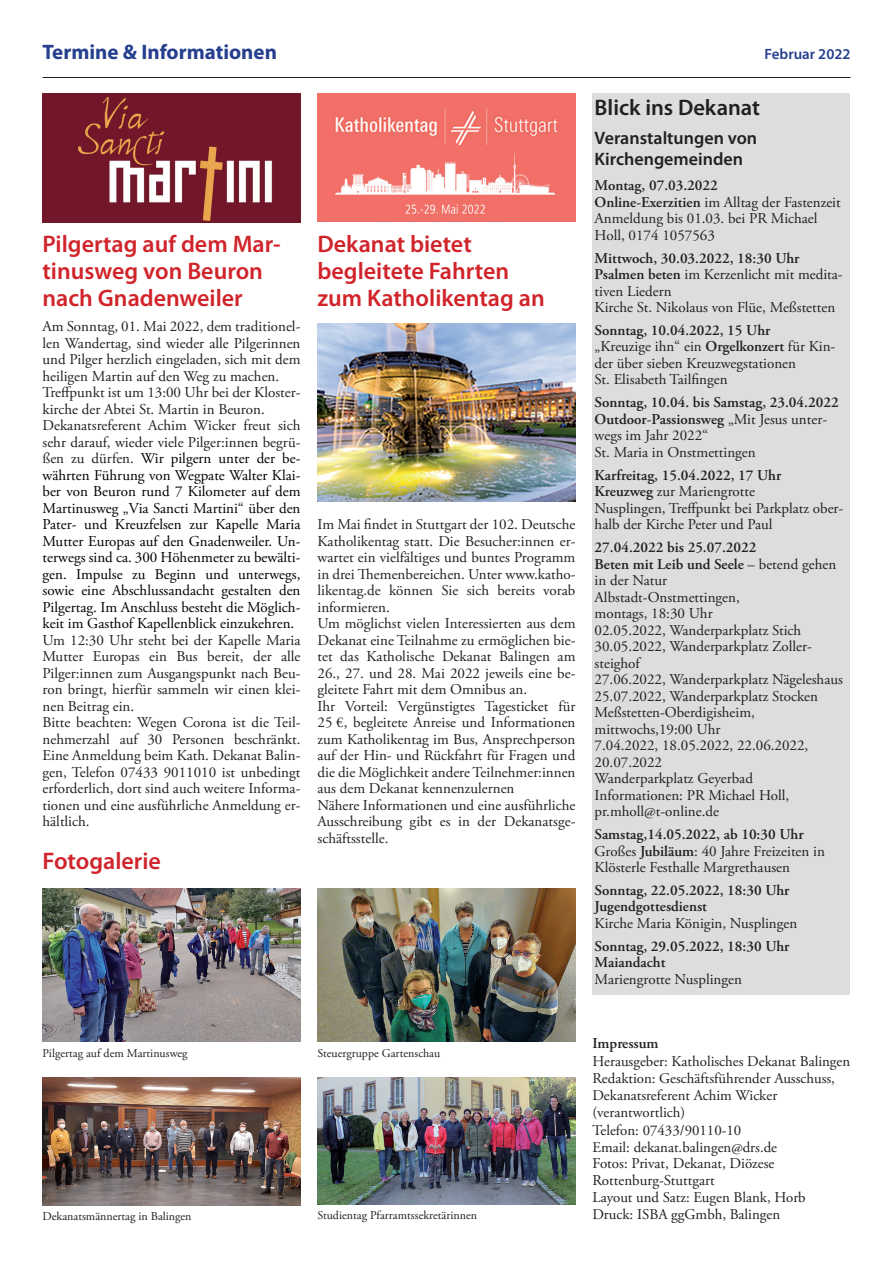
<style>
.page{position:relative;width:893px;height:1263px;background:#fff}
.page>*{position:absolute;margin:0;border:0;box-sizing:border-box;transform-origin:0 0}
.t1{font:600 24px/27px "Myriad Pro";color:#d1232a}
.t2{font:600 22.5px "Myriad Pro";color:#231f20}
.t3{font:700 21px "Myriad Pro";color:#253f8e}
.t4{font:600 18px/21px "Myriad Pro";color:#231f20}
.t5{font:15px/16.5px "Adobe Garamond Pro";color:#231f20}
.t6{font:15px/16.5px "Adobe Garamond Pro";color:#000}
.t7{font:600 15px/16.5px "Adobe Garamond Pro";color:#231f20}
.t8{font:600 15px "Myriad Pro";color:#253f8e}
.t9{font:14.85px/17.2px "Adobe Garamond Pro";color:#231f20}
.t10{font:12px "Adobe Garamond Pro";color:#231f20}
.s1{color:#231f20}
.s2{font-weight:600}
.s3{font-weight:400}
</style>
<div class="page">
<hr style="left:43px;top:77px;width:807px;height:1px;background:#231f20">
<div style="left:592px;top:94px;width:258px;height:901px;background:#dcdddf"></div>
<img style="left:43px;top:94px;width:258px;height:129px">
<img style="left:317px;top:323px;width:258px;height:179px">
<img style="left:317px;top:1077px;width:258px;height:128px">
<img style="left:43px;top:889px;width:257px;height:153px">
<img style="left:43px;top:1077px;width:257px;height:128px">
<img style="left:317px;top:94px;width:258px;height:51px">
<img style="left:317px;top:145px;width:258px;height:77px">
<img style="left:317px;top:889px;width:258px;height:153px">
<h3 class="t3" style="left:43px;top:38px;width:236px">Termine &amp; Informationen</h3>
<p class="t8" style="left:765px;top:45px;width:87px">Februar 2022</p>
<h1 class="t1" style="left:43px;top:230px;width:240px">Pilgertag auf dem Mar&shy;tinusweg von Beuron nach Gnadenweiler</h1>
<p class="t6" style="left:43px;top:319px;width:259px"><span class="s1">Am Sonntag, 01. Mai 2022, dem traditionel&shy;len Wandertag, sind wieder alle Pilgerinnen und Pilger herzlich eingeladen, sich mit dem heiligen Martin auf den Weg zu machen.<br>Treffpunkt ist um 13:00 Uhr bei der Kloster&shy;kirche der Abtei St. Martin in Beuron.<br>Dekanatsreferent Achim Wicker freut sich sehr darauf, wieder viele Pilger:innen begrü&shy;ßen zu dürfen.</span> Wir pilgern unter der be&shy;währten Führung von Wegpate Walter Klai&shy;ber von Beuron rund 7 Kilometer auf dem Martinusweg „Via Sancti Martini“ über den Pater- und Kreuzfelsen zur Kapelle Maria Mutter Europas auf den Gnadenweiler. Un&shy;terwegs sind ca. 300 Höhenmeter zu bewälti&shy;gen. Impulse zu Beginn und unterwegs, sowie eine Abschlussandacht gestalten den Pilgertag. Im Anschluss besteht die Möglich&shy;keit im Gasthof Kapellenblick einzukehren.</p>
<p class="t5" style="left:43px;top:632px;width:259px">Um 12:30 Uhr steht bei der Kapelle Maria Mutter Europas ein Bus bereit, der alle Pilger:innen zum Ausgangspunkt nach Beu&shy;ron bringt, hierfür sammeln wir einen klei&shy;nen Beitrag ein.<br>Bitte beachten: Wegen Corona ist die Teil&shy;nehmerzahl auf 30 Personen beschränkt.<br>Eine Anmeldung beim Kath. Dekanat Balin&shy;gen, Telefon 07433 9011010 ist unbedingt erforderlich, dort sind auch weitere Informa&shy;tionen und eine ausführliche Anmeldung er&shy;hältlich.</p>
<h1 class="t1" style="left:43px;top:847px;width:120px">Fotogalerie</h1>
<h1 class="t1" style="left:317px;top:230px;width:229px">Dekanat bietet begleitete Fahrten zum Katholikentag an</h1>
<p class="t5" style="left:317px;top:517px;width:259px">Im Mai findet in Stuttgart der 102. Deutsche Katholikentag statt. Die Besucher:innen er&shy;wartet ein vielfältiges und buntes Programm in drei Themenbereichen. Unter www.katho&shy;likentag.de können Sie sich bereits vorab informieren.<br>Um möglichst vielen Interessierten aus dem Dekanat eine Teilnahme zu ermöglichen bie&shy;tet das Katholische Dekanat Balingen am 26., 27. und 28. Mai 2022 jeweils eine be&shy;gleitete Fahrt mit dem Omnibus an.<br>Ihr Vorteil: Vergünstigtes Tagesticket für 25 €, begleitete Anreise und Informationen zum Katholikentag im Bus, Ansprechperson auf der Hin- und Rückfahrt für Fragen und die die Möglichkeit andere Teilnehmer:innen aus dem Dekanat kennenzulernen<br>Nähere Informationen und eine ausführliche Ausschreibung gibt es in der Dekanatsge&shy;schäftsstelle.</p>
<h2 class="t2" style="left:595px;top:93px;width:167px">Blick ins Dekanat</h2>
<p class="t4" style="left:595px;top:127px;width:164px">Veranstaltungen von<br>Kirchengemeinden</p>
<p class="t5" style="left:595px;top:178px;width:248px"><span class="s2">Montag, 07.03.2022<br>Online-Exerzitien</span> im Alltag der Fastenzeit<br>Anmeldung bis 01.03. bei PR Michael<br>Holl, 0174 1057563</p>
<p class="t5" style="left:595px;top:250px;width:250px"><span class="s2">Mittwoch, 30.03.2022, 18:30 Uhr<br>Psalmen beten</span> im Kerzenlicht mit medita&shy;tiven Liedern<br>Kirche St. Nikolaus von Flüe, Meßstetten</p>
<p class="t5" style="left:595px;top:322px;width:242px"><span class="s2">Sonntag, 10.04.2022, 15 Uhr<br></span>„Kreuzige ihn“ ein <span class="s2">Orgelkonzert</span> für Kin&shy;der über sieben Kreuzwegstationen<br>St. Elisabeth Tailfingen</p>
<p class="t7" style="left:595px;top:394px;width:246px">Sonntag, 10.04. bis Samstag, 23.04.2022<br>Outdoor-Passionsweg <span class="s3">„Mit Jesus unter&shy;wegs im Jahr 2022“<br>St. Maria in Onstmettingen</span></p>
<p class="t5" style="left:595px;top:467px;width:250px"><span class="s2">Karfreitag, 15.04.2022, 17 Uhr<br>Kreuzweg</span> zur Mariengrotte<br>Nusplingen, Treffpunkt bei Parkplatz ober&shy;halb der Kirche Peter und Paul</p>
<p class="t5" style="left:595px;top:540px;width:250px"><span class="s2">27.04.2022 bis 25.07.2022<br>Beten mit Leib und Seele</span> – betend gehen in der Natur<br>Albstadt-Onstmettingen,<br>montags, 18:30 Uhr<br>02.05.2022, Wanderparkplatz Stich<br>30.05.2022, Wanderparkplatz Zoller&shy;steighof<br>27.06.2022, Wanderparkplatz Nägeleshaus<br>25.07.2022, Wanderparkplatz Stocken<br>Meßstetten-Oberdigisheim, mittwochs,19:00 Uhr<br>7.04.2022, 18.05.2022, 22.06.2022,<br>20.07.2022<br>Wanderparkplatz Geyerbad<br>Informationen: PR Michael Holl, pr.mholl@t-online.de</p>
<p class="t5" style="left:595px;top:826px;width:232px"><span class="s2">Samstag,14.05.2022, ab 10:30 Uhr<br></span>Großes <span class="s2">Jubiläum</span>: 40 Jahre Freizeiten in<br>Klösterle Festhalle Margrethausen</p>
<p class="t7" style="left:595px;top:882px;width:196px">Sonntag, 22.05.2022, 18:30 Uhr<br>Jugendgottesdienst</p>
<p class="t5" style="left:595px;top:915px;width:204px">Kirche Maria Königin, Nusplingen</p>
<p class="t7" style="left:595px;top:938px;width:196px">Sonntag, 29.05.2022, 18:30 Uhr<br>Maiandacht</p>
<p class="t5" style="left:595px;top:971px;width:149px">Mariengrotte Nusplingen</p>
<p class="t10" style="left:43px;top:1046px;width:147px">Pilgertag auf dem Martinusweg</p>
<p class="t10" style="left:43px;top:1208px;width:151px">Dekanatsmännertag in Balingen</p>
<p class="t10" style="left:317px;top:1046px;width:124px">Steuergruppe Gartenschau</p>
<p class="t10" style="left:317px;top:1208px;width:161px">Studientag Pfarramtssekretärinnen</p>
<p class="t7" style="left:592px;top:1035px;width:68px">Impressum</p>
<p class="t9" style="left:592px;top:1053px;width:259px">Herausgeber: Katholisches Dekanat Balingen Redaktion: Geschäftsführender Ausschuss, Dekanatsreferent Achim Wicker (verantwortlich)<br>Telefon: 07433/90110-10<br>Email: dekanat.balingen@drs.de</p>
<p class="t5" style="left:592px;top:1156px;width:184px">Fotos: Privat, Dekanat, Diözese<br>Rottenburg-Stuttgart</p>
<p class="t9" style="left:592px;top:1189px;width:215px">Layout und Satz: Eugen Blank, Horb<br>Druck: ISBA ggGmbh, Balingen</p>
</div>
